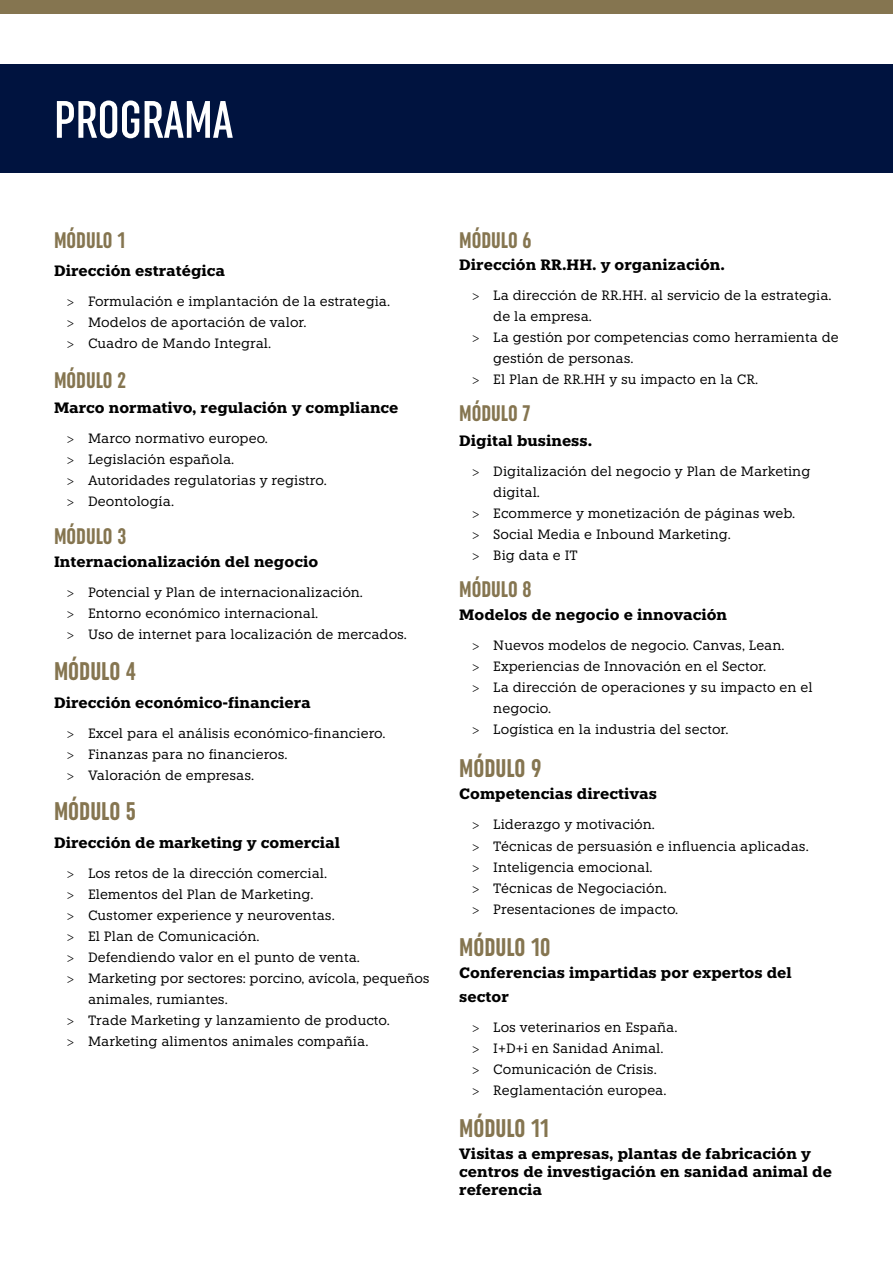
<style>
.page{position:relative;width:893px;height:1263px;background:#fff}
.page>*{position:absolute;margin:0;border:0;box-sizing:border-box;transform-origin:0 0}
.t1{font:500 extra-condensed 52.5px "Uniform";color:#fff}
.t2{font:700 extra-condensed 25.5px "Uniform";color:#857550}
.t3{font:700 extra-condensed 22.5px "Uniform";color:#857550}
.t4{font:700 15px/18px "Knile";color:#000}
.t5{font:13.5px/21px "Knile";color:#000}
.s1{font-family:"Minion Pro"}
</style>
<div class="page">
<div style="left:0;top:0;width:893px;height:14px;background:#857550"></div>
<div style="left:0;top:64px;width:893px;height:108px;background:#00133f"></div>
<h1 class="t1" style="left:54px;top:89px;width:181px">PROGRAMA</h1>
<h3 class="t3" style="left:54px;top:227px;width:73px">MÓDULO 1</h3>
<p class="t4" style="left:54px;top:261px;width:173px">Dirección estratégica</p>
<p class="t5" style="left:67px;top:290px;width:325px"><span class="s1">&gt;</span> Formulación e implantación de la estrategia. <span class="s1">&gt;</span> Modelos de aportación de valor.<br><span class="s1">&gt;</span> Cuadro de Mando Integral.</p>
<h3 class="t3" style="left:459px;top:227px;width:74px">MÓDULO 6</h3>
<p class="t4" style="left:459px;top:256px;width:267px">Dirección RR.HH. y organización.</p>
<p class="t5" style="left:472px;top:285px;width:361px"><span class="s1">&gt;</span> La dirección de RR.HH. al servicio de la estrategia.</p>
<p class="t5" style="left:493px;top:306px;width:100px">de la empresa.</p>
<p class="t5" style="left:472px;top:327px;width:368px"><span class="s1">&gt;</span> La gestión por competencias como herramienta de</p>
<p class="t5" style="left:493px;top:348px;width:142px">gestión de personas.</p>
<h3 class="t3" style="left:54px;top:367px;width:73px">MÓDULO 2</h3>
<p class="t5" style="left:472px;top:369px;width:288px"><span class="s1">&gt;</span> El Plan de RR.HH y su impacto en la CR.</p>
<p class="t4" style="left:54px;top:399px;width:346px">Marco normativo, regulación y compliance</p>
<p class="t5" style="left:67px;top:428px;width:261px"><span class="s1">&gt;</span> Marco normativo europeo.<br><span class="s1">&gt;</span> Legislación española.<br><span class="s1">&gt;</span> Autoridades regulatorias y registro. <span class="s1">&gt;</span> Deontología.</p>
<h3 class="t3" style="left:459px;top:400px;width:73px">MÓDULO 7</h3>
<p class="t4" style="left:459px;top:432px;width:134px">Digital business.</p>
<p class="t5" style="left:472px;top:461px;width:340px"><span class="s1">&gt;</span> Digitalización del negocio y Plan de Marketing</p>
<p class="t5" style="left:493px;top:482px;width:48px">digital.</p>
<p class="t5" style="left:472px;top:503px;width:325px"><span class="s1">&gt;</span> Ecommerce y monetización de páginas web.</p>
<p class="t5" style="left:472px;top:524px;width:261px"><span class="s1">&gt;</span> Social Media e Inbound Marketing.</p>
<p class="t5" style="left:472px;top:545px;width:107px"><span class="s1">&gt;</span> Big data e IT</p>
<h3 class="t3" style="left:54px;top:524px;width:74px">MÓDULO 3</h3>
<p class="t4" style="left:54px;top:553px;width:266px">Internacionalización del negocio</p>
<p class="t5" style="left:67px;top:582px;width:342px"><span class="s1">&gt;</span> Potencial y Plan de internacionalización.<br><span class="s1">&gt;</span> Entorno económico internacional.<br><span class="s1">&gt;</span> Uso de internet para localización de mercados.</p>
<h3 class="t3" style="left:459px;top:576px;width:74px">MÓDULO 8</h3>
<p class="t4" style="left:459px;top:605px;width:269px">Modelos de negocio e innovación</p>
<p class="t5" style="left:472px;top:634px;width:314px"><span class="s1">&gt;</span> Nuevos modelos de negocio. Canvas, Lean.</p>
<p class="t5" style="left:472px;top:655px;width:296px"><span class="s1">&gt;</span> Experiencias de Innovación en el Sector.</p>
<p class="t5" style="left:472px;top:676px;width:342px"><span class="s1">&gt;</span> La dirección de operaciones y su impacto en el</p>
<p class="t5" style="left:493px;top:697px;width:59px">negocio.</p>
<p class="t5" style="left:472px;top:718px;width:258px"><span class="s1">&gt;</span> Logística en la industria del sector.</p>
<h2 class="t2" style="left:54px;top:656px;width:84px">MÓDULO 4</h2>
<p class="t4" style="left:54px;top:693px;width:258px">Dirección económico-financiera</p>
<p class="t5" style="left:67px;top:722px;width:320px"><span class="s1">&gt;</span> Excel para el análisis económico-financiero. <span class="s1">&gt;</span> Finanzas para no financieros.<br><span class="s1">&gt;</span> Valoración de empresas.</p>
<h2 class="t2" style="left:459px;top:753px;width:84px">MÓDULO 9</h2>
<p class="t4" style="left:459px;top:785px;width:199px">Competencias directivas</p>
<p class="t5" style="left:472px;top:814px;width:338px"><span class="s1">&gt;</span> Liderazgo y motivación.<br><span class="s1">&gt;</span> Técnicas de persuasión e influencia aplicadas. <span class="s1">&gt;</span> Inteligencia emocional.<br><span class="s1">&gt;</span> Técnicas de Negociación.<br><span class="s1">&gt;</span> Presentaciones de impacto.</p>
<h2 class="t2" style="left:54px;top:797px;width:84px">MÓDULO 5</h2>
<p class="t4" style="left:54px;top:834px;width:288px">Dirección de marketing y comercial</p>
<p class="t5" style="left:67px;top:862px;width:262px"><span class="s1">&gt;</span> Los retos de la dirección comercial.</p>
<p class="t5" style="left:67px;top:884px;width:248px"><span class="s1">&gt;</span> Elementos del Plan de Marketing.</p>
<p class="t5" style="left:67px;top:905px;width:269px"><span class="s1">&gt;</span> Customer experience y neuroventas.</p>
<p class="t5" style="left:67px;top:926px;width:194px"><span class="s1">&gt;</span> El Plan de Comunicación.</p>
<p class="t5" style="left:67px;top:947px;width:295px"><span class="s1">&gt;</span> Defendiendo valor en el punto de venta.</p>
<p class="t5" style="left:67px;top:968px;width:364px"><span class="s1">&gt;</span> Marketing por sectores: porcino, avícola, pequeños</p>
<p class="t5" style="left:88px;top:989px;width:141px">animales, rumiantes.</p>
<p class="t5" style="left:67px;top:1010px;width:325px"><span class="s1">&gt;</span> Trade Marketing y lanzamiento de producto.</p>
<p class="t5" style="left:67px;top:1031px;width:303px"><span class="s1">&gt;</span> Marketing alimentos animales compañía.</p>
<h2 class="t2" style="left:459px;top:932px;width:93px">MÓDULO 10</h2>
<p class="t4" style="left:459px;top:961px;width:334px;line-height:23.4px">Conferencias impartidas por expertos del sector</p>
<p class="t5" style="left:472px;top:1016px;width:207px"><span class="s1">&gt;</span> Los veterinarios en España. <span class="s1">&gt;</span> I+D+i en Sanidad Animal.<br><span class="s1">&gt;</span> Comunicación de Crisis.<br><span class="s1">&gt;</span> Reglamentación europea.</p>
<h2 class="t2" style="left:459px;top:1113px;width:91px">MÓDULO 11</h2>
<p class="t4" style="left:459px;top:1145px;width:374px">Visitas a empresas, plantas de fabricación y centros de investigación en sanidad animal de referencia</p>
</div>
